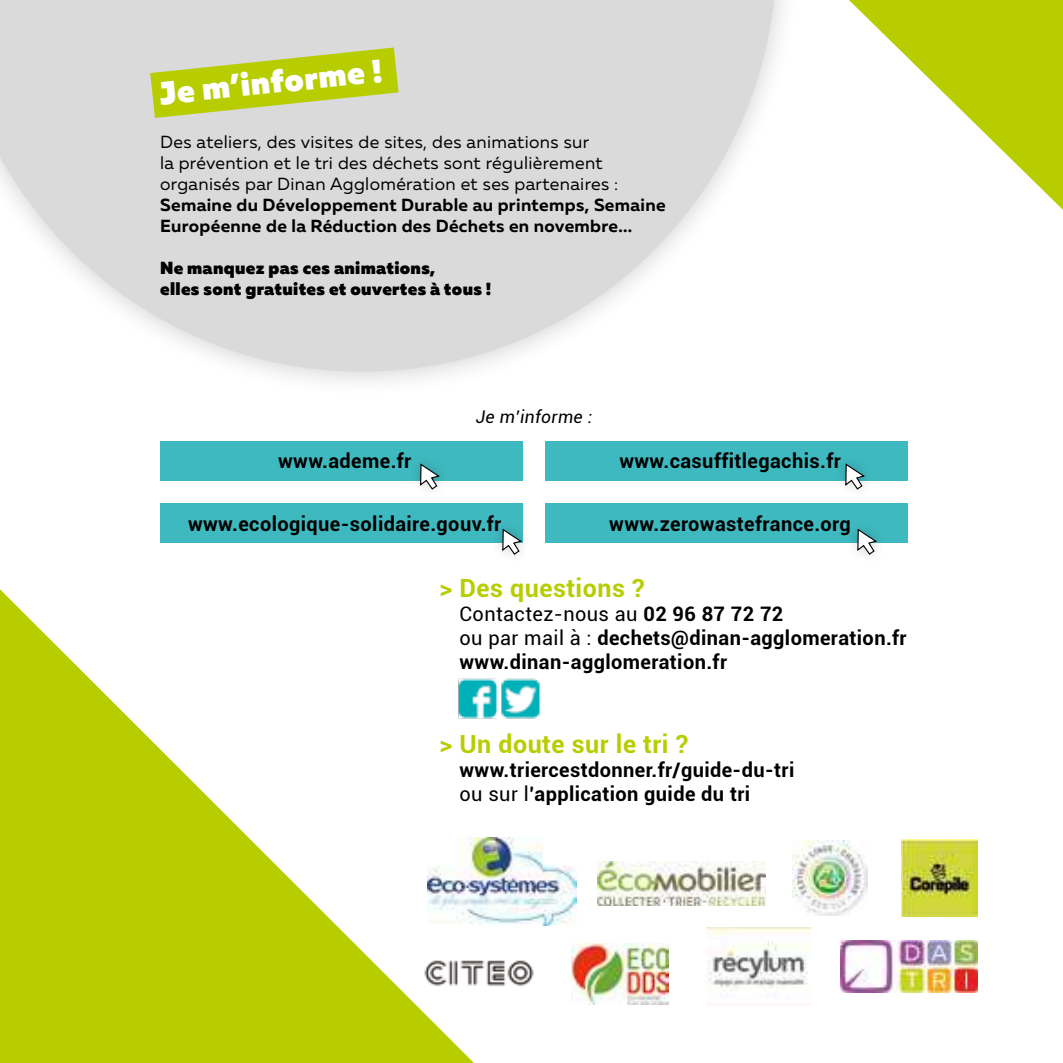
<style>
.page{position:relative;width:1063px;height:1063px;background:#fff}
.page>*{position:absolute;margin:0;border:0;box-sizing:border-box;transform-origin:0 0}
.t1{font:900 32.5px "Muller";color:#fff}
.t2{font:700 25px "Roboto";letter-spacing:.02em;color:#b7cd00}
.t3{font:700 20px/24px "Roboto";letter-spacing:.02em;color:#000}
.t4{font:17.5px/21px "Muller";letter-spacing:.02em;color:#000}
.t5{font:700 17.5px/21px "Muller";letter-spacing:.02em;color:#000}
.t6{font:900 17.5px/21px "Muller";letter-spacing:.02em;color:#000}
.t7{font:italic 17.5px "Roboto";letter-spacing:.02em;color:#000}
.s1{font-weight:400}
</style>
<div class="page">
<svg style="left:0;top:0;width:777px;height:372px;fill:#dadada"></svg>
<svg style="left:849px;top:0;width:214px;height:210px"></svg>
<svg style="left:150px;top:47px;width:249px;height:71px"></svg>
<div style="left:160px;top:441px;width:362px;height:40px;background:#3eb9bf"></div>
<div style="left:545px;top:441px;width:363px;height:40px;background:#3eb9bf"></div>
<div style="left:160px;top:504px;width:362px;height:39px;background:#3eb9bf"></div>
<div style="left:545px;top:504px;width:363px;height:39px;background:#3eb9bf"></div>
<div style="left:409px;top:453px;width:40px;height:47px;background:#000;opacity:.2"></div>
<svg style="left:419px;top:463px;width:22px;height:27px"></svg>
<div style="left:491px;top:518px;width:40px;height:47px;background:#000;opacity:.2"></div>
<svg style="left:502px;top:528px;width:21px;height:28px"></svg>
<div style="left:834px;top:453px;width:40px;height:47px;background:#000;opacity:.2"></div>
<svg style="left:845px;top:463px;width:21px;height:27px"></svg>
<div style="left:846px;top:518px;width:40px;height:47px;background:#000;opacity:.2"></div>
<svg style="left:857px;top:528px;width:21px;height:28px"></svg>
<img style="left:474px;top:838px;width:102px;height:87px">
<img style="left:901px;top:839px;width:77px;height:77px">
<img style="left:572px;top:944px;width:96px;height:61px">
<img style="left:474px;top:960px;width:60px;height:26px">
<img style="left:840px;top:940px;width:138px;height:52px">
<img style="left:597px;top:861px;width:169px;height:45px">
<img style="left:793px;top:841px;width:74px;height:74px">
<img style="left:707px;top:928px;width:104px;height:63px">
<svg style="left:0;top:589px;width:474px;height:474px;fill:#b7cd04"></svg>
<img style="left:456px;top:677px;width:85px;height:44px">
<h1 class="t1" style="left:158px;top:73px;width:225px;rotate:-6deg">Je m’informe !</h1>
<p class="t4" style="left:160px;top:131px;width:460px">Des ateliers, des visites de sites, des animations sur<br>la prévention et le tri des déchets sont régulièrement organisés par Dinan Agglomération et ses partenaires :</p>
<p class="t5" style="left:160px;top:195px;width:507px">Semaine du Développement Durable au printemps, Semaine<br>Européenne de la Réduction des Déchets en novembre...</p>
<p class="t6" style="left:160px;top:258px;width:333px">Ne manquez pas ces animations,<br>elles sont gratuites et ouvertes à tous !</p>
<p class="t7" style="left:476px;top:404px;width:118px">Je m’informe :</p>
<p class="t3" style="left:278px;top:448px;width:135px">www.ademe.fr</p>
<p class="t3" style="left:619px;top:448px;width:223px">www.casuffitlegachis.fr</p>
<p class="t3" style="left:188px;top:511px;width:315px">www.ecologique-solidaire.gouv.fr</p>
<p class="t3" style="left:609px;top:511px;width:243px">www.zerowastefrance.org</p>
<p class="t2" style="left:439px;top:570px;width:207px">&gt; Des questions ?</p>
<p class="t3" style="left:459px;top:601px;width:449px"><span class="s1">Contactez-nous au</span> 02 96 87 72 72<br><span class="s1">ou par mail à :</span> dechets@dinan-agglomeration.fr www.dinan-agglomeration.fr</p>
<p class="t2" style="left:439px;top:726px;width:250px">&gt; Un doute sur le tri ?</p>
<p class="t3" style="left:460px;top:757px;width:336px">www.triercestdonner.fr/guide-du-tri <span class="s1">ou sur l</span>’application guide du tri</p>
</div>
